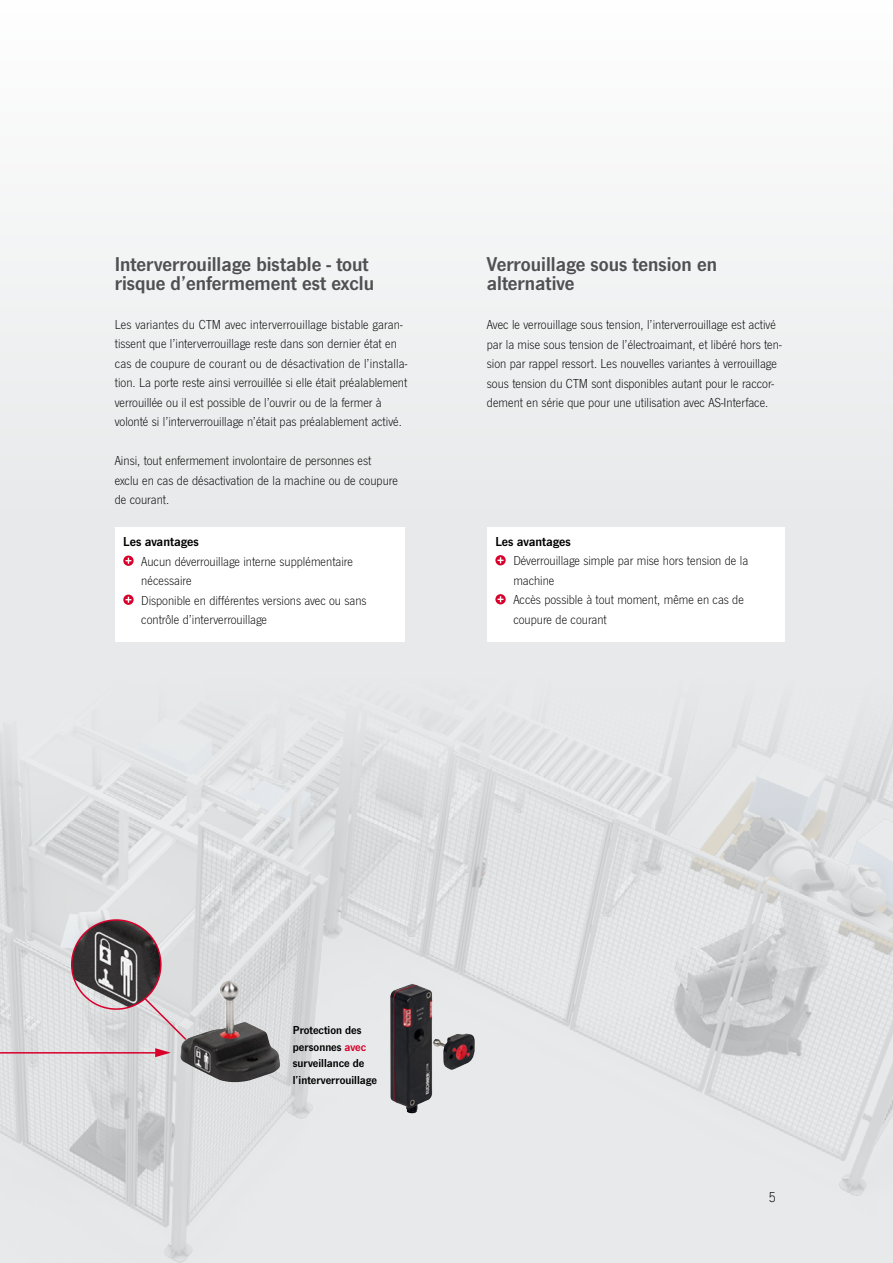
<style>
.page{position:relative;width:893px;height:1263px;background:#fff}
.page>*{position:absolute;margin:0;border:0;box-sizing:border-box;transform-origin:0 0}
.t1{font:20.85px/19.4px "News Got Dem";color:#504f53}
.t2{font:300 15px "News Got";color:#000}
.t3{font:300 13.5px/19.5px "News Got";color:#000}
.t4{font:13.5px "News Got Dem";color:#000}
.t5{font:12px/16.5px "News Got Dem";color:#000}
.s1{color:#d8002b}
</style>
<div class="page">
<img style="left:0;top:529px;width:893px;height:734px">
<div style="left:0;top:0;width:893px;height:529px;background:#f2f3f4"></div>
<div style="left:115px;top:528px;width:290px;height:114px;background:#fff"></div>
<svg style="left:123px;top:555px;width:11px;height:11px"></svg>
<svg style="left:125px;top:558px;width:6px;height:6px"></svg>
<svg style="left:123px;top:594px;width:11px;height:11px"></svg>
<svg style="left:125px;top:597px;width:6px;height:6px"></svg>
<div style="left:487px;top:527px;width:297px;height:115px;background:#fff"></div>
<svg style="left:495px;top:555px;width:11px;height:10px"></svg>
<svg style="left:498px;top:557px;width:5px;height:6px"></svg>
<svg style="left:495px;top:594px;width:11px;height:10px"></svg>
<svg style="left:498px;top:596px;width:5px;height:6px"></svg>
<img style="left:390px;top:984px;width:85px;height:129px">
<img style="left:72px;top:920px;width:89px;height:43px">
<img style="left:179px;top:981px;width:101px;height:103px">
<svg style="left:0;top:963px;width:192px;height:94px;background:#c7c0c3"></svg>
<h1 class="t1" style="left:115px;top:254px;width:261px">Interverrouillage bistable - tout risque d’enfermement est exclu</h1>
<p class="t3" style="left:115px;top:315px;width:294px">Les variantes du CTM avec interverrouillage bistable garan&shy;tissent que l’interverrouillage reste dans son dernier état en cas de coupure de courant ou de désactivation de l’installa&shy;tion. La porte reste ainsi verrouillée si elle était préalablement verrouillée ou il est possible de l’ouvrir ou de la fermer à volonté si l’interverrouillage n’était pas préalablement activé.</p>
<p class="t3" style="left:115px;top:451px;width:285px">Ainsi, tout enfermement involontaire de personnes est exclu en cas de désactivation de la machine ou de coupure de courant.</p>
<p class="t4" style="left:123px;top:534px;width:77px">Les avantages</p>
<p class="t3" style="left:141px;top:552px;width:227px">Aucun déverrouillage interne supplémentaire nécessaire<br>Disponible en différentes versions avec ou sans contrôle d’interverrouillage</p>
<h1 class="t1" style="left:487px;top:254px;width:232px">Verrouillage sous tension en alternative</h1>
<p class="t3" style="left:487px;top:315px;width:296px">Avec le verrouillage sous tension, l’interverrouillage est activé par la mise sous tension de l’électroaimant, et libéré hors ten&shy;sion par rappel ressort. Les nouvelles variantes à verrouillage sous tension du CTM sont disponibles autant pour le raccor&shy;dement en série que pour une utilisation avec AS-Interface.</p>
<p class="t4" style="left:495px;top:534px;width:77px">Les avantages</p>
<p class="t3" style="left:513px;top:551px;width:236px">Déverrouillage simple par mise hors tension de la machine<br>Accès possible à tout moment, même en cas de coupure de courant</p>
<p class="t5" style="left:293px;top:1022px;width:86px">Protection des personnes <span class="s1">avec </span>surveillance de l’interverrouillage</p>
<p class="t2" style="left:769px;top:1189px;width:9px">5</p>
</div>
